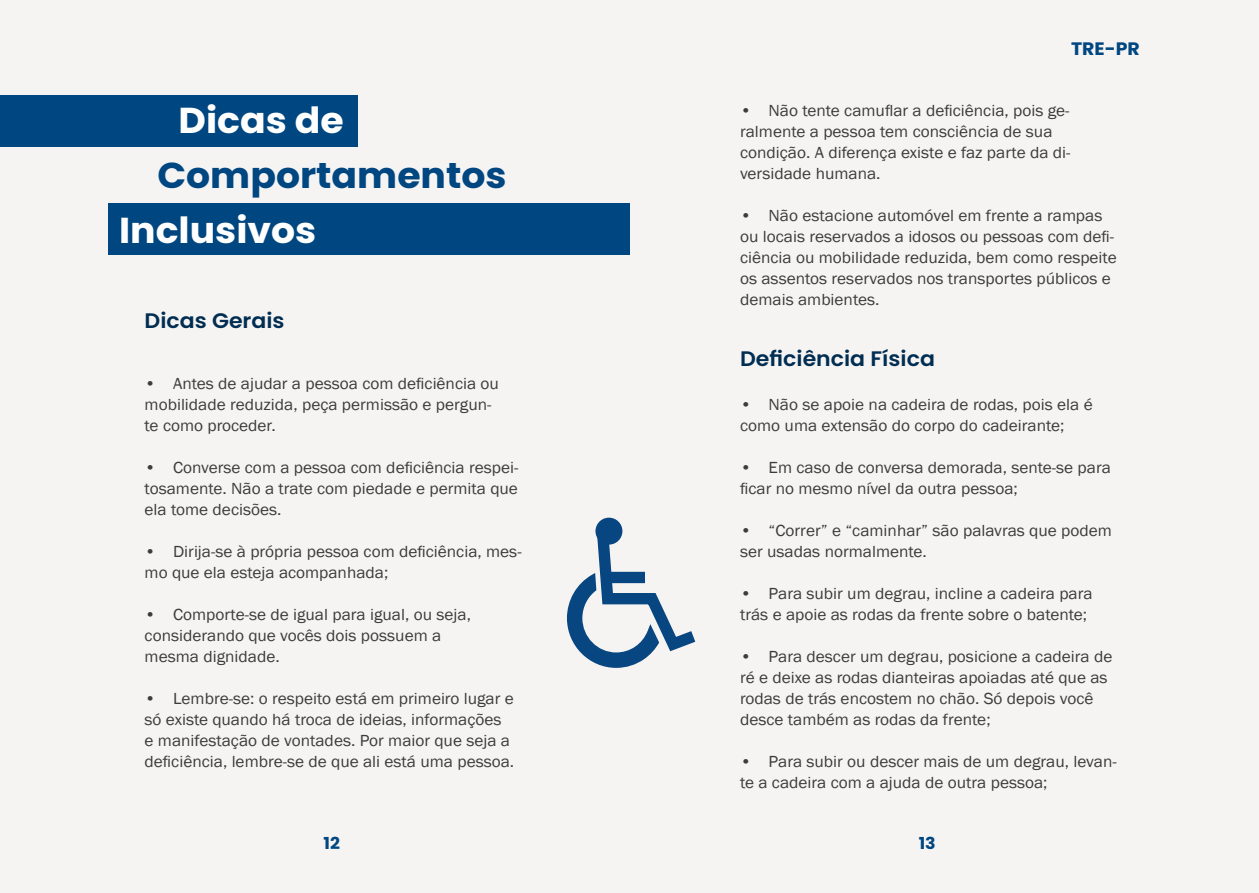
<style>
.page{position:relative;width:1259px;height:893px;background:#f6f4f3}
.page>*{position:absolute;margin:0;border:0;box-sizing:border-box;transform-origin:0 0}
.t1{font:700 36px "Poppins";color:#fff;scale:1.05 1}
.t2{font:700 36px "Poppins";color:#004680;scale:1.05 1}
.t3{font:600 21px "Poppins";color:#002d52;scale:1.05 1}
.t4{font:700 18px "Poppins";color:#004680;scale:1.05 1}
.t5{font:16.5px/21px "Franklin Gothic";color:#3c3c3b;scale:1.05 1}
.t6{font:700 16.5px "Poppins";color:#004680;scale:1.05 1}
</style>
<div class="page">
<div style="left:0;top:95px;width:357px;height:51px;background:#004680"></div>
<div style="left:108px;top:203px;width:521px;height:52px;background:#004680"></div>
<div style="left:595px;top:518px;width:27px;height:27px;background:#074680;border-radius:50%"></div>
<svg style="left:567px;top:527px;width:129px;height:141px"></svg>
<h1 class="t1" style="left:179px;top:100px;width:159px">Dicas de</h1>
<h1 class="t2" style="left:157px;top:155px;width:334px">Comportamentos</h1>
<h1 class="t1" style="left:119px;top:210px;width:189px">Inclusivos</h1>
<p class="t3" style="left:145px;top:308px;width:135px">Dicas Gerais</p>
<p class="t5" style="left:145px;top:374px;width:339px">• Antes de ajudar a pessoa com deficiência ou mobilidade reduzida, peça permissão e pergun&shy;te como proceder.</p>
<p class="t5" style="left:145px;top:458px;width:357px;text-align:justify">• Converse com a pessoa com deficiência respei&shy;tosamente. Não a trate com piedade e permita que ela tome decisões.</p>
<p class="t5" style="left:145px;top:542px;width:361px">• Dirija-se à própria pessoa com deficiência, mes&shy;mo que ela esteja acompanhada;</p>
<p class="t5" style="left:145px;top:605px;width:312px">• Comporte-se de igual para igual, ou seja, considerando que vocês dois possuem a mesma dignidade.</p>
<p class="t5" style="left:145px;top:689px;width:353px">• Lembre-se: o respeito está em primeiro lugar e só existe quando há troca de ideias, informações e manifestação de vontades. Por maior que seja a deficiência, lembre-se de que ali está uma pessoa.</p>
<p class="t4" style="left:1071px;top:38px;width:67px">TRE-PR</p>
<p class="t5" style="left:740px;top:101px;width:316px">• Não tente camuflar a deficiência, pois ge&shy;ralmente a pessoa tem consciência de sua condição. A diferença existe e faz parte da di&shy;versidade humana.</p>
<p class="t5" style="left:740px;top:206px;width:360px">• Não estacione automóvel em frente a rampas ou locais reservados a idosos ou pessoas com defi&shy;ciência ou mobilidade reduzida, bem como respeite os assentos reservados nos transportes públicos e demais ambientes.</p>
<p class="t3" style="left:740px;top:347px;width:187px">Deficiência Física</p>
<p class="t5" style="left:740px;top:395px;width:337px">• Não se apoie na cadeira de rodas, pois ela é como uma extensão do corpo do cadeirante;</p>
<p class="t5" style="left:740px;top:458px;width:355px">• Em caso de conversa demorada, sente-se para ficar no mesmo nível da outra pessoa;</p>
<p class="t5" style="left:740px;top:521px;width:355px">• “Correr” e “caminhar” são palavras que podem ser usadas normalmente.</p>
<p class="t5" style="left:740px;top:584px;width:337px">• Para subir um degrau, incline a cadeira para trás e apoie as rodas da frente sobre o batente;</p>
<p class="t5" style="left:740px;top:647px;width:356px">• Para descer um degrau, posicione a cadeira de ré e deixe as rodas dianteiras apoiadas até que as rodas de trás encostem no chão. Só depois você desce também as rodas da frente;</p>
<p class="t5" style="left:740px;top:752px;width:360px">• Para subir ou descer mais de um degrau, levan&shy;te a cadeira com a ajuda de outra pessoa;</p>
<p class="t6" style="left:323px;top:834px;width:17px">12</p>
<p class="t6" style="left:918px;top:834px;width:18px">13</p>
</div>
